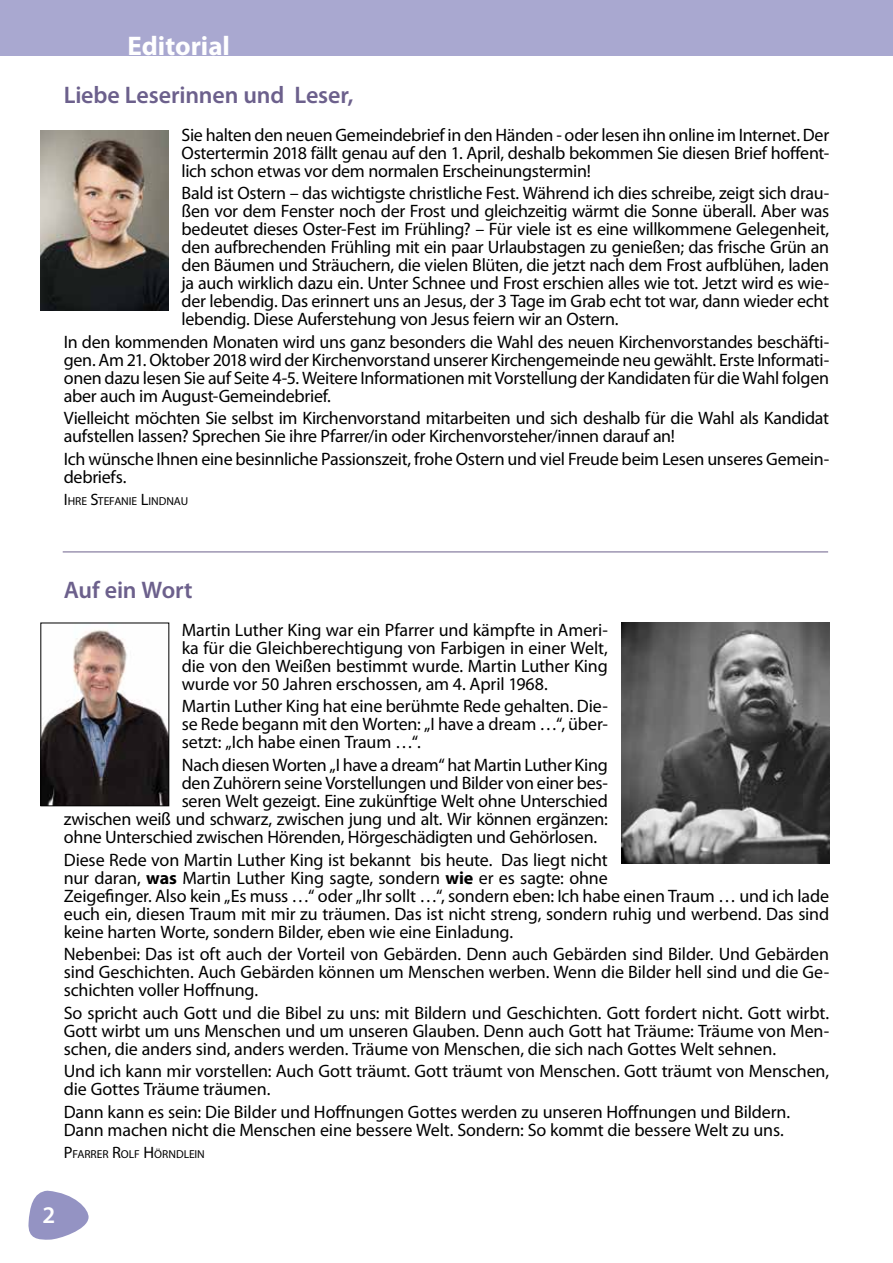
<style>
.page{position:relative;width:893px;height:1263px;background:#fff}
.page>*{position:absolute;margin:0;border:0;box-sizing:border-box;transform-origin:0 0}
.t1{font:700 27px "Myriad Pro";color:#fff}
.t2{font:600 24px "Myriad Pro";letter-spacing:-.005em;color:#6c608c}
.t3{font:600 24px "Myriad Pro";color:#fff}
.t4{font:18px/18px "Myriad Pro";letter-spacing:-.015em;color:#000;text-align:justify}
.t5{font:11.55px "Myriad Pro";letter-spacing:-.005em;color:#000}
.s1{font-size:16.5px}
.s2{font-weight:700}
</style>
<div class="page">
<svg style="left:28px;top:1191px;width:61px;height:49px"></svg>
<div style="left:0;top:0;width:893px;height:55px;background:#a9a8d0"></div>
<img style="left:41px;top:131px;width:128px;height:179px">
<hr style="left:63px;top:551px;width:765px;height:1px;background:#6c608c">
<img style="left:43px;top:630px;width:124px;height:174px">
<div style="left:41px;top:623px;width:128px;height:183px;border:1px solid #000"></div>
<img style="left:622px;top:623px;width:207px;height:240px">
<h1 class="t1" style="left:128px;top:29px;width:104px">Editorial</h1>
<h2 class="t2" style="left:64px;top:80px;width:291px">Liebe Leserinnen und Leser,</h2>
<p class="t4" style="left:182px;top:125px;width:649px">Sie halten den neuen Gemeindebrief in den Händen - oder lesen ihn online im Internet. Der Ostertermin 2018 fällt genau auf den 1. April, deshalb bekommen Sie diesen Brief hoffent&shy;lich schon etwas vor dem normalen Erscheinungstermin!</p>
<p class="t4" style="left:182px;top:184px;width:649px">Bald ist Ostern – das wichtigste christliche Fest. Während ich dies schreibe, zeigt sich drau&shy;ßen vor dem Fenster noch der Frost und gleichzeitig wärmt die Sonne überall. Aber was bedeutet dieses Oster-Fest im Frühling? – Für viele ist es eine willkommene Gelegenheit, den aufbrechenden Frühling mit ein paar Urlaubstagen zu genießen; das frische Grün an den Bäumen und Sträuchern, die vielen Blüten, die jetzt nach dem Frost aufblühen, laden ja auch wirklich dazu ein. Unter Schnee und Frost erschien alles wie tot. Jetzt wird es wie&shy;der lebendig. Das erinnert uns an Jesus, der 3 Tage im Grab echt tot war, dann wieder echt lebendig. Diese Auferstehung von Jesus feiern wir an Ostern.</p>
<p class="t4" style="left:64px;top:332px;width:767px">In den kommenden Monaten wird uns ganz besonders die Wahl des neuen Kirchenvorstandes beschäfti&shy;gen. Am 21. Oktober 2018 wird der Kirchenvorstand unserer Kirchengemeinde neu gewählt. Erste Informati&shy;onen dazu lesen Sie auf Seite 4-5. Weitere Informationen mit Vorstellung der Kandidaten für die Wahl folgen aber auch im August-Gemeindebrief.</p>
<p class="t4" style="left:64px;top:409px;width:767px">Vielleicht möchten Sie selbst im Kirchenvorstand mitarbeiten und sich deshalb für die Wahl als Kandidat aufstellen lassen? Sprechen Sie ihre Pfarrer/in oder Kirchenvorsteher/innen darauf an!</p>
<p class="t4" style="left:64px;top:449px;width:767px">Ich wünsche Ihnen eine besinnliche Passionszeit, frohe Ostern und viel Freude beim Lesen unseres Gemein&shy;debriefs.</p>
<p class="t5" style="left:64px;top:494px;width:126px"><span class="s1">I</span>HRE <span class="s1">S</span>TEFANIE <span class="s1">L</span>INDNAU</p>
<h2 class="t2" style="left:64px;top:575px;width:130px">Auf ein Wort</h2>
<p class="t4" style="left:182px;top:621px;width:428px">Martin Luther King war ein Pfarrer und kämpfte in Ameri&shy;ka für die Gleichberechtigung von Farbigen in einer Welt, die von den Weißen bestimmt wurde. Martin Luther King wurde vor 50 Jahren erschossen, am 4. April 1968.</p>
<p class="t4" style="left:182px;top:697px;width:428px">Martin Luther King hat eine berühmte Rede gehalten. Die&shy;se Rede begann mit den Worten: „I have a dream …“, über&shy;setzt: „Ich habe einen Traum …“.</p>
<p class="t4" style="left:182px;top:756px;width:428px">Nach diesen Worten „I have a dream“ hat Martin Luther King</p>
<p class="t4" style="left:182px;top:774px;width:428px">den Zuhörern seine Vorstellungen und Bilder von einer bes-</p>
<p class="t4" style="left:182px;top:792px;width:428px">seren Welt gezeigt. Eine zukünftige Welt ohne Unterschied</p>
<p class="t4" style="left:64px;top:810px;width:545px">zwischen weiß und schwarz, zwischen jung und alt. Wir können ergänzen:</p>
<p class="t4" style="left:64px;top:828px;width:535px">ohne Unterschied zwischen Hörenden, Hörgeschädigten und Gehörlosen.</p>
<p class="t4" style="left:64px;top:850px;width:767px;text-align:left">Diese Rede von Martin Luther King ist bekannt bis heute. Das liegt nicht<br>nur daran, <span class="s2">was</span> Martin Luther King sagte, sondern <span class="s2">wie</span> er es sagte: ohne<br>Zeigefinger. Also kein „Es muss …“ oder „Ihr sollt …“, sondern eben: Ich habe einen Traum … und ich lade euch ein, diesen Traum mit mir zu träumen. Das ist nicht streng, sondern ruhig und werbend. Das sind keine harten Worte, sondern Bilder, eben wie eine Einladung.</p>
<p class="t4" style="left:64px;top:945px;width:767px">Nebenbei: Das ist oft auch der Vorteil von Gebärden. Denn auch Gebärden sind Bilder. Und Gebärden sind Geschichten. Auch Gebärden können um Menschen werben. Wenn die Bilder hell sind und die Ge&shy;schichten voller Hoffnung.</p>
<p class="t4" style="left:64px;top:1003px;width:767px">So spricht auch Gott und die Bibel zu uns: mit Bildern und Geschichten. Gott fordert nicht. Gott wirbt.<br>Gott wirbt um uns Menschen und um unseren Glauben. Denn auch Gott hat Träume: Träume von Men&shy;schen, die anders sind, anders werden. Träume von Menschen, die sich nach Gottes Welt sehnen.</p>
<p class="t4" style="left:64px;top:1062px;width:767px">Und ich kann mir vorstellen: Auch Gott träumt. Gott träumt von Menschen. Gott träumt von Menschen, die Gottes Träume träumen.</p>
<p class="t4" style="left:64px;top:1102px;width:728px">Dann kann es sein: Die Bilder und Hoffnungen Gottes werden zu unseren Hoffnungen und Bildern.<br>Dann machen nicht die Menschen eine bessere Welt. Sondern: So kommt die bessere Welt zu uns.</p>
<p class="t5" style="left:64px;top:1147px;width:143px"><span class="s1">P</span>FARRER <span class="s1">R</span>OLF <span class="s1">H</span> ÖRNDLEIN</p>
<h2 class="t3" style="left:43px;top:1199px;width:14px">2</h2>
</div>
